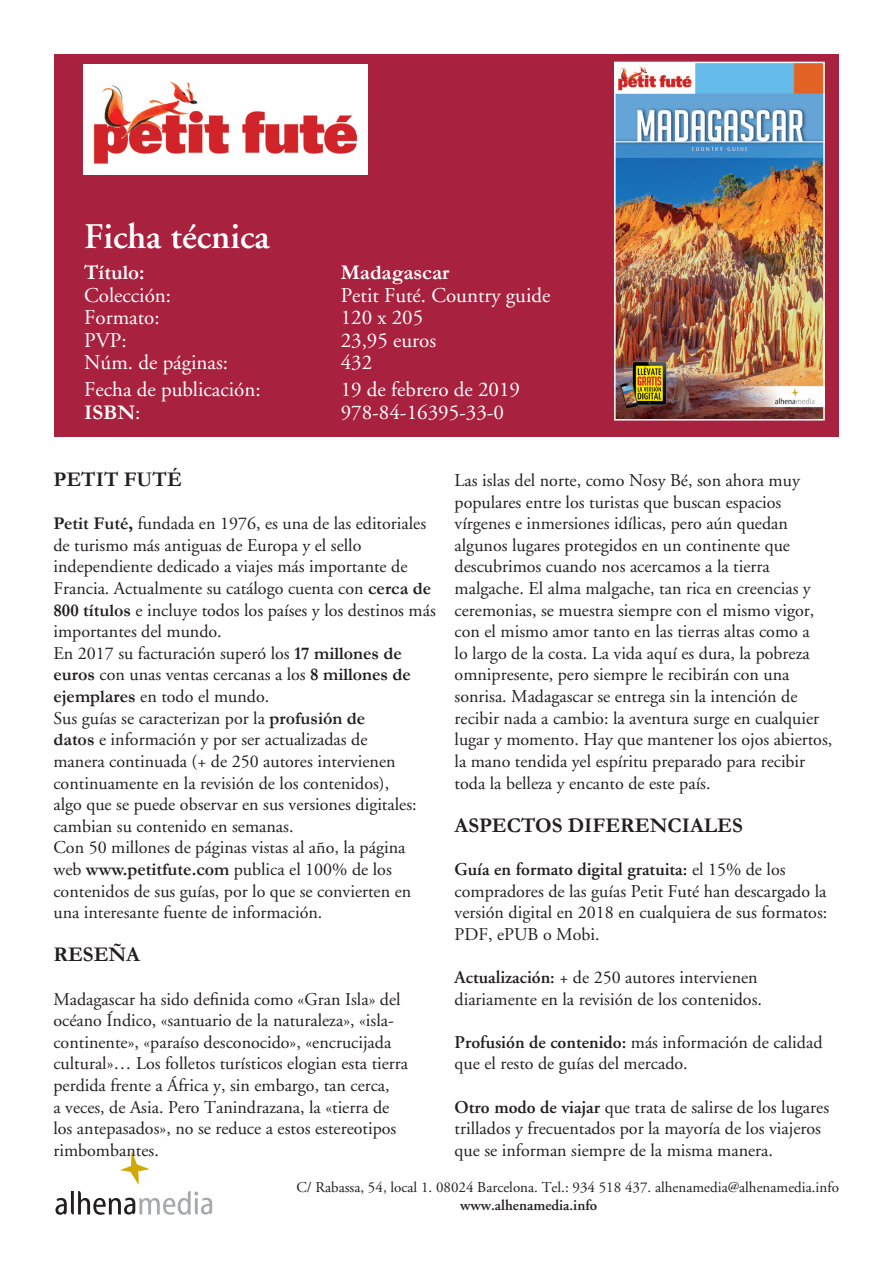
<style>
.page{position:relative;width:893px;height:1263px;background:#fff}
.page>*{position:absolute;margin:0;border:0;box-sizing:border-box;transform-origin:0 0}
.t1{font:600 36px "Adobe Garamond";color:#fff}
.t2{font:21px "Adobe Garamond";color:#fff}
.Titulares{font:700 21px "Garamond";color:#231f20}
.t3{font:700 21px "Garamond";color:#fff}
.Texto{font:18px/21.6px "Adobe Garamond";color:#231f20}
.t4{font:15px "Adobe Garamond";color:#231f20}
.t5{font:600 15px "Adobe Garamond";color:#231f20}
.s1{font-family:"Adobe Garamond";font-weight:400}
.s2{font-family:"Garamond";font-weight:700}
.s3{font-weight:600}
</style>
<div class="page">
<div style="left:55px;top:54px;width:784px;height:382px;background:#a8213f"></div>
<svg style="left:55px;top:1191px;width:157px;height:24px"></svg>
<svg style="left:120px;top:1151px;width:30px;height:34px"></svg>
<img style="left:84px;top:65px;width:283px;height:109px">
<img style="left:617px;top:65px;width:205px;height:352px">
<div style="left:614px;top:62px;width:211px;height:358px;border:2px solid #fff"></div>
<p class="t1" style="left:84px;top:217px;width:187px">Ficha técnica</p>
<p class="t3" style="left:84px;top:260px;width:62px">Título:</p>
<p class="t3" style="left:341px;top:260px;width:110px">Madagascar</p>
<p class="t2" style="left:84px;top:284px;width:89px">Colección:</p>
<p class="t2" style="left:341px;top:284px;width:211px">Petit Futé. Country guide</p>
<p class="t2" style="left:84px;top:307px;width:77px">Formato:</p>
<p class="t2" style="left:341px;top:307px;width:84px">120 x 205</p>
<p class="t2" style="left:84px;top:329px;width:44px">PVP:</p>
<p class="t2" style="left:341px;top:329px;width:97px">23,95 euros</p>
<p class="t2" style="left:84px;top:352px;width:145px">Núm. de páginas:</p>
<p class="t2" style="left:341px;top:352px;width:33px">432</p>
<p class="t2" style="left:84px;top:379px;width:178px">Fecha de publicación:</p>
<p class="t2" style="left:341px;top:379px;width:181px">19 de febrero de 2019</p>
<p class="t3" style="left:84px;top:400px;width:58px">ISBN<span class="s1">:</span></p>
<p class="t2" style="left:341px;top:401px;width:165px">978-84-16395-33-0</p>
<p class="Titulares" style="left:53px;top:467px;width:130px">PETIT FUTÉ</p>
<p class="Texto" style="left:53px;top:513px;width:384px"><span class="s2">Petit Futé,</span> fundada en 1976, es una de las editoriales de turismo más antiguas de Europa y el sello independiente dedicado a viajes más importante de Francia. Actualmente su catálogo cuenta con <span class="s2">cerca de 800 títulos</span> e incluye todos los países y los destinos más importantes del mundo.</p>
<p class="Texto" style="left:53px;top:643px;width:359px">En 2017 su facturación superó los <span class="s2">17 millones de euros</span> con unas ventas cercanas a los <span class="s2">8 millones de ejemplares</span> en todo el mundo.</p>
<p class="Texto" style="left:53px;top:708px;width:365px">Sus guías se caracterizan por la <span class="s2">profusión de<br>datos</span> e información y por ser actualizadas de manera continuada (+ de 250 autores intervienen continuamente en la revisión de los contenidos), algo que se puede observar en sus versiones digitales: cambian su contenido en semanas.</p>
<p class="Texto" style="left:53px;top:837px;width:359px">Con 50 millones de páginas vistas al año, la página web <span class="s2">www.petitfute.com</span> publica el 100% de los contenidos de sus guías, por lo que se convierten en una interesante fuente de información.</p>
<p class="Titulares" style="left:53px;top:942px;width:88px">RESEÑA</p>
<p class="Texto" style="left:53px;top:988px;width:356px">Madagascar ha sido definida como «Gran Isla» del océano Índico, «santuario de la naturaleza», «isla&shy;continente», «paraíso desconocido», «encrucijada cultural»… Los folletos turísticos elogian esta tierra perdida frente a África y, sin embargo, tan cerca,<br>a veces, de Asia. Pero Tanindrazana, la «tierra de los antepasados», no se reduce a estos estereotipos rimbombantes.</p>
<p class="Texto" style="left:455px;top:470px;width:379px">Las islas del norte, como Nosy Bé, son ahora muy populares entre los turistas que buscan espacios vírgenes e inmersiones idílicas, pero aún quedan algunos lugares protegidos en un continente que descubrimos cuando nos acercamos a la tierra malgache. El alma malgache, tan rica en creencias y ceremonias, se muestra siempre con el mismo vigor, con el mismo amor tanto en las tierras altas como a<br>lo largo de la costa. La vida aquí es dura, la pobreza omnipresente, pero siempre le recibirán con una sonrisa. Madagascar se entrega sin la intención de recibir nada a cambio: la aventura surge en cualquier lugar y momento. Hay que mantener los ojos abiertos, la mano tendida yel espíritu preparado para recibir toda la belleza y encanto de este país.</p>
<p class="Titulares" style="left:455px;top:812px;width:290px">ASPECTOS DIFERENCIALES</p>
<p class="Texto" style="left:455px;top:859px;width:374px"><span class="s3">Guía en formato digital gratuita:</span> el 15% de los compradores de las guías Petit Futé han descargado la versión digital en 2018 en cualquiera de sus formatos:<br>PDF, ePUB o Mobi.</p>
<p class="Texto" style="left:455px;top:967px;width:309px"><span class="s3">Actualización:</span> + de 250 autores intervienen diariamente en la revisión de los contenidos.</p>
<p class="Texto" style="left:455px;top:1032px;width:369px"><span class="s3">Profusión de contenido:</span> más información de calidad que el resto de guías del mercado.</p>
<p class="Texto" style="left:455px;top:1096px;width:376px"><span class="s3">Otro modo de viajar</span> que trata de salirse de los lugares trillados y frecuentados por la mayoría de los viajeros que se informan siempre de la misma manera.</p>
<p class="t4" style="left:296px;top:1179px;width:544px">C/ Rabassa, 54, local 1. 08024 Barcelona. Tel.: 934 518 437. alhenamedia@alhenamedia.info</p>
<p class="t5" style="left:460px;top:1197px;width:138px">www.alhenamedia.info</p>
</div>
